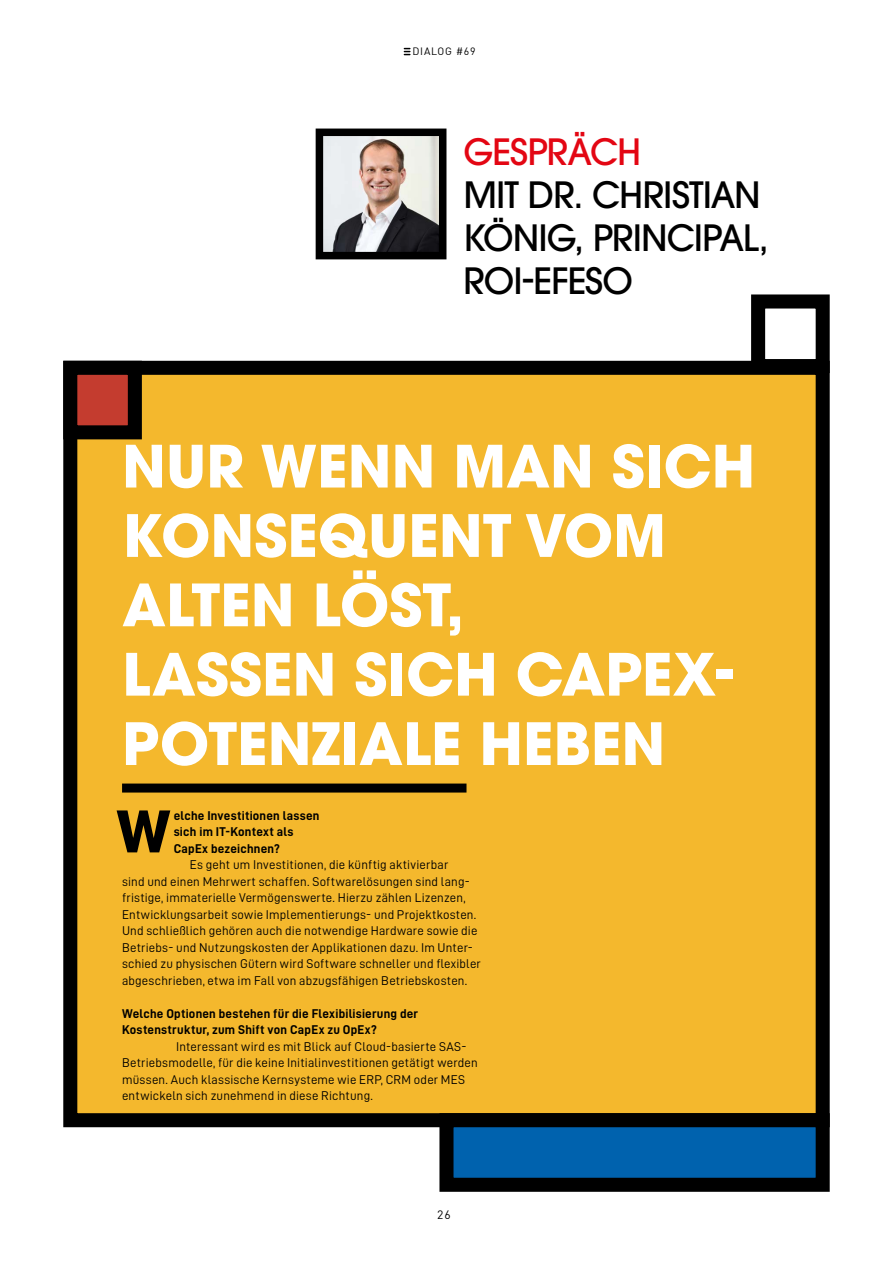
<style>
.page{position:relative;width:893px;height:1263px;background:#fff}
.page>*{position:absolute;margin:0;border:0;box-sizing:border-box;transform-origin:0 0}
.t1{font:700 57.75px/69.3px "ITC Avant Garde Std";color:#fff}
.t2{font:700 56.7px "ITC Avant Garde Std";color:#000}
.t3{font:500 36px/43.2px "ITC Avant Garde Std";letter-spacing:-.025em;color:#000}
.t4{font:500 36px "ITC Avant Garde Std";letter-spacing:-.03em;color:#e30613}
.t5{font:12.75px/16.5px "D DIN";letter-spacing:.015em;color:#000}
.t6{font:12.75px/16.5px "D DIN Bold";letter-spacing:.015em;color:#000}
.t7{font:12px "DIN";color:#000}
.t8{font:10.5px "DIN";letter-spacing:.075em;color:#000}
</style>
<div class="page">
<svg style="left:404px;top:48px;width:6px;height:7px"></svg>
<div style="left:63px;top:361px;width:767px;height:766px;background:#f4b82d;border:14px solid #000"></div>
<div style="left:63px;top:361px;width:79px;height:78px;background:#c43c2f;border:14px solid #000"></div>
<div style="left:751px;top:294px;width:79px;height:79px;border:14px solid #000"></div>
<div style="left:439px;top:1113px;width:391px;height:79px;background:#0062ae;border:14px solid #000"></div>
<img style="left:325px;top:138px;width:112px;height:112px">
<div style="left:316px;top:129px;width:130px;height:130px;border:8px solid #000"></div>
<div style="left:122px;top:783px;width:344px;height:9px;background:#000"></div>
<p class="t8" style="left:412px;top:45px;width:65px">DIALOG #69</p>
<h3 class="t4" style="left:463px;top:129px;width:179px">GESPRÄCH</h3>
<h3 class="t3" style="left:463px;top:173px;width:307px">MIT DR. CHRISTIAN<br>KÖNIG, PRINCIPAL,<br>ROI-EFESO</h3>
<h1 class="t1" style="left:122px;top:431px;width:635px">NUR WENN MAN SICH<br>KONSEQUENT VOM<br>ALTEN LÖST,<br>LASSEN SICH CAPEX-<br>POTENZIALE HEBEN</h1>
<h2 class="t2" style="left:116px;top:794px;width:57px">W</h2>
<p class="t6" style="left:174px;top:807px;width:147px">elche Investitionen lassen sich im IT-Kontext als<br>CapEx bezeichnen?</p>
<p class="t5" style="left:122px;top:856px;width:360px;text-indent:68px">Es geht um Investitionen, die künftig aktivierbar<br>sind und einen Mehrwert schaffen. Softwarelösungen sind lang&shy;fristige, immaterielle Vermögenswerte. Hierzu zählen Lizenzen, Entwicklungsarbeit sowie Implementierungs- und Projektkosten.<br>Und schließlich gehören auch die notwendige Hardware sowie die Betriebs- und Nutzungskosten der Applikationen dazu. Im Unter&shy;schied zu physischen Gütern wird Software schneller und flexibler abgeschrieben, etwa im Fall von abzugsfähigen Betriebskosten.</p>
<p class="t6" style="left:122px;top:1005px;width:298px">Welche Optionen bestehen für die Flexibilisierung der<br>Kostenstruktur, zum Shift von CapEx zu OpEx?</p>
<p class="t5" style="left:122px;top:1038px;width:357px;text-indent:54px">Interessant wird es mit Blick auf Cloud-basierte SAS-Betriebsmodelle, für die keine Initialinvestitionen getätigt werden müssen. Auch klassische Kernsysteme wie ERP, CRM oder MES entwickeln sich zunehmend in diese Richtung.</p>
<p class="t7" style="left:437px;top:1207px;width:15px">26</p>
</div>
